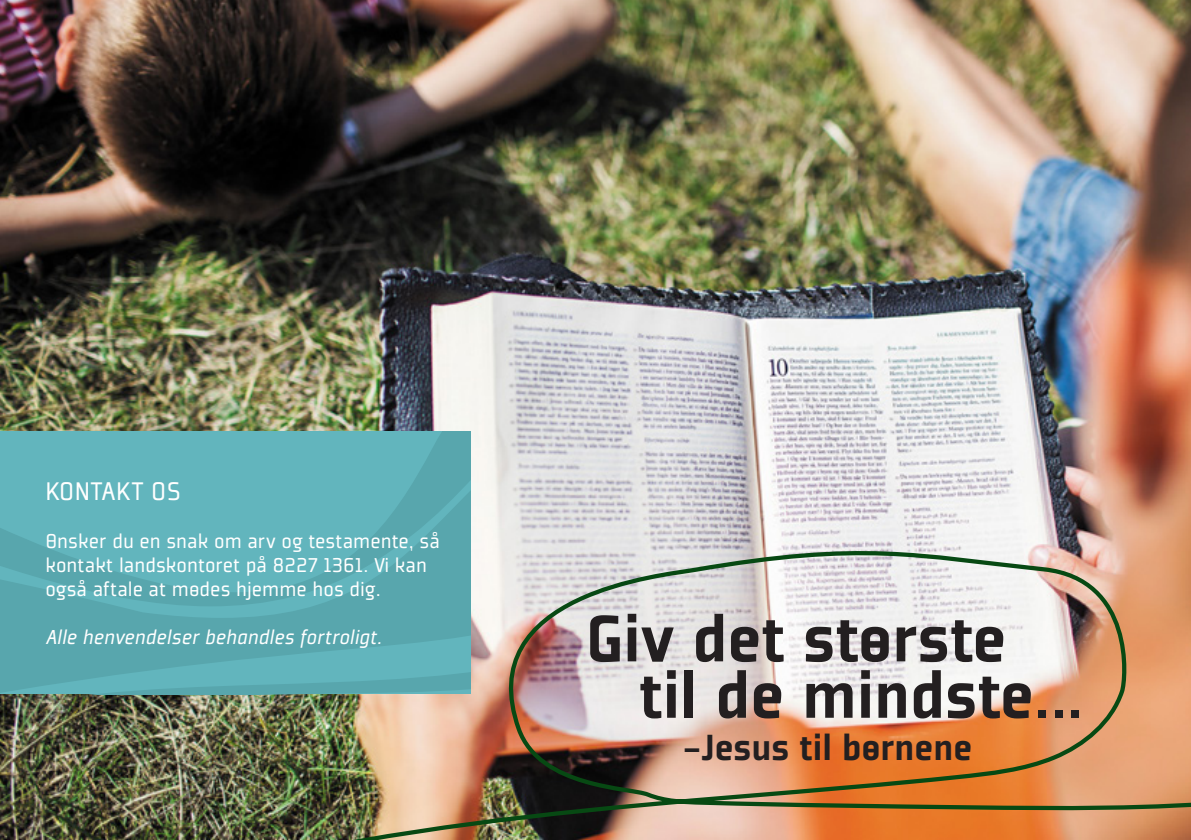
<style>
.page{position:relative;width:1191px;height:840px;background:#fff}
.page>*{position:absolute;margin:0;border:0;box-sizing:border-box;transform-origin:0 0}
.Brød{font:900 72px "Plexes Pro";color:#231f20}
.Brød-2{font:900 40px "Plexes Pro";color:#231f20}
.Brød-3{font:28px "Plexes Pro";letter-spacing:.015em;color:#fff}
.Brød-4{font:22px/24px "Plexes Pro";color:#fff}
.Brød-5{font:italic 22px "Plexes Pro";color:#fff}
</style>
<div class="page">
<img style="left:0;top:0;width:1191px;height:839px">
<svg style="left:0;top:431px;width:471px;height:129px;background:#60b2ba"></svg>
<svg style="left:0;top:560px;width:48px;height:133px;background:#59a7ae"></svg>
<img style="left:48px;top:540px;width:1143px;height:299px">
<p class="Brød-3" style="left:46px;top:474px;width:137px">KONTAKT OS</p>
<p class="Brød-4" style="left:45px;top:528px;width:396px">Ønsker du en snak om arv og testamente, så kontakt landskontoret på 8227 1361. Vi kan også aftale at mødes hjemme hos dig.</p>
<p class="Brød-5" style="left:45px;top:623px;width:338px">Alle henvendelser behandles fortroligt.</p>
<p class="Brød" style="left:586px;top:593px;width:422px">Giv det største</p>
<p class="Brød" style="left:639px;top:650px;width:446px">til de mindste...</p>
<p class="Brød-2" style="left:682px;top:722px;width:291px">-Jesus til børnene</p>
</div>
